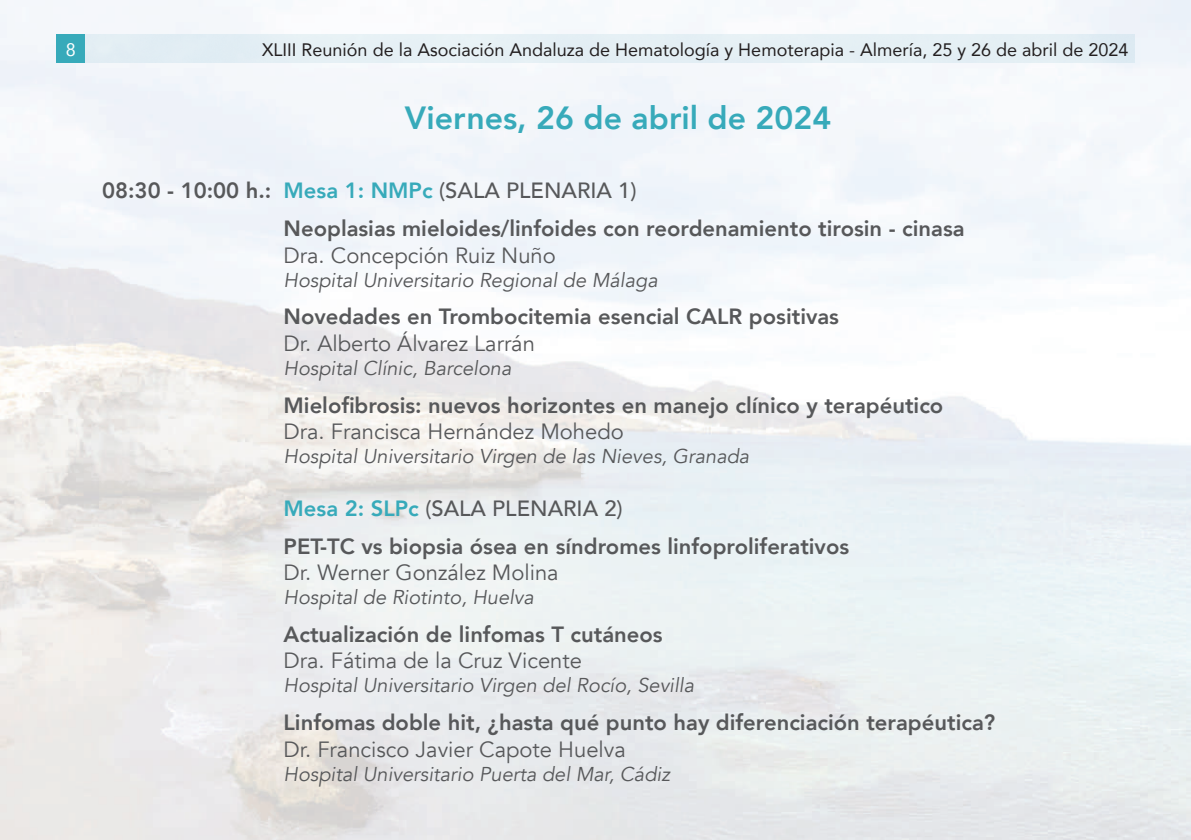
<style>
.page{position:relative;width:1191px;height:840px;background:#fff}
.page>*{position:absolute;margin:0;border:0;box-sizing:border-box;transform-origin:0 0}
.t1{font:800 32px "Avenir";color:#37aaba}
.t2{font:800 22px/37.8px "Avenir";color:#57585a}
.t3{font:22px "Avenir";color:#57585a}
.t4{font:italic 20px "Avenir";color:#57585a}
.t5{font:18px "Avenir";color:#231f20}
.t6{font:18px "Avenir";color:#fff}
.s1{color:#37aaba}
.s2{font-weight:500}
</style>
<div class="page">
<img style="left:0;top:0;width:1191px;height:839px">
<div style="left:85px;top:34px;width:1049px;height:28px;background:#e4eff4"></div>
<div style="left:57px;top:34px;width:28px;height:28px;background:#37aaba"></div>
<p class="t6" style="left:66px;top:35px;width:12px">8</p>
<p class="t5" style="left:262px;top:35px;width:868px">XLIII Reunión de la Asociación Andaluza de Hematología y Hemoterapia - Almería, 25 y 26 de abril de 2024</p>
<h1 class="t1" style="left:405px;top:92px;width:428px">Viernes, 26 de abril de 2024</h1>
<p class="t2" style="left:283px;top:172px;width:682px;text-indent:-181px">08:30 - 10:00 h.: <span class="s1">Mesa 1: NMPc</span> <span class="s2">(SALA PLENARIA 1)<br></span>Neoplasias mieloides/linfoides con reordenamiento tirosin - cinasa</p>
<p class="t3" style="left:283px;top:242px;width:274px">Dra. Concepción Ruiz Nuño</p>
<p class="t4" style="left:283px;top:268px;width:376px">Hospital Universitario Regional de Málaga</p>
<p class="t2" style="left:283px;top:298px;width:557px">Novedades en Trombocitemia esencial CALR positivas</p>
<p class="t3" style="left:283px;top:330px;width:253px">Dr. Alberto Álvarez Larrán</p>
<p class="t4" style="left:283px;top:356px;width:229px">Hospital Clínic, Barcelona</p>
<p class="t2" style="left:283px;top:386px;width:661px">Mielofibrosis: nuevos horizontes en manejo clínico y terapéutico</p>
<p class="t3" style="left:283px;top:418px;width:342px">Dra. Francisca Hernández Mohedo</p>
<p class="t4" style="left:283px;top:444px;width:467px">Hospital Universitario Virgen de las Nieves, Granada</p>
<p class="t2" style="left:283px;top:489px;width:567px"><span class="s1">Mesa 2: SLPc</span> <span class="s2">(SALA PLENARIA 2)<br></span>PET-TC vs biopsia ósea en síndromes linfoproliferativos</p>
<p class="t3" style="left:283px;top:559px;width:277px">Dr. Werner González Molina</p>
<p class="t4" style="left:283px;top:585px;width:252px">Hospital de Riotinto, Huelva</p>
<p class="t2" style="left:283px;top:615px;width:380px">Actualización de linfomas T cutáneos</p>
<p class="t3" style="left:283px;top:647px;width:300px">Dra. Fátima de la Cruz Vicente</p>
<p class="t4" style="left:283px;top:673px;width:412px">Hospital Universitario Virgen del Rocío, Sevilla</p>
<p class="t2" style="left:283px;top:703px;width:713px">Linfomas doble hit, ¿hasta qué punto hay diferenciación terapéutica?</p>
<p class="t3" style="left:283px;top:735px;width:344px">Dr. Francisco Javier Capote Huelva</p>
<p class="t4" style="left:283px;top:761px;width:388px">Hospital Universitario Puerta del Mar, Cádiz</p>
</div>
